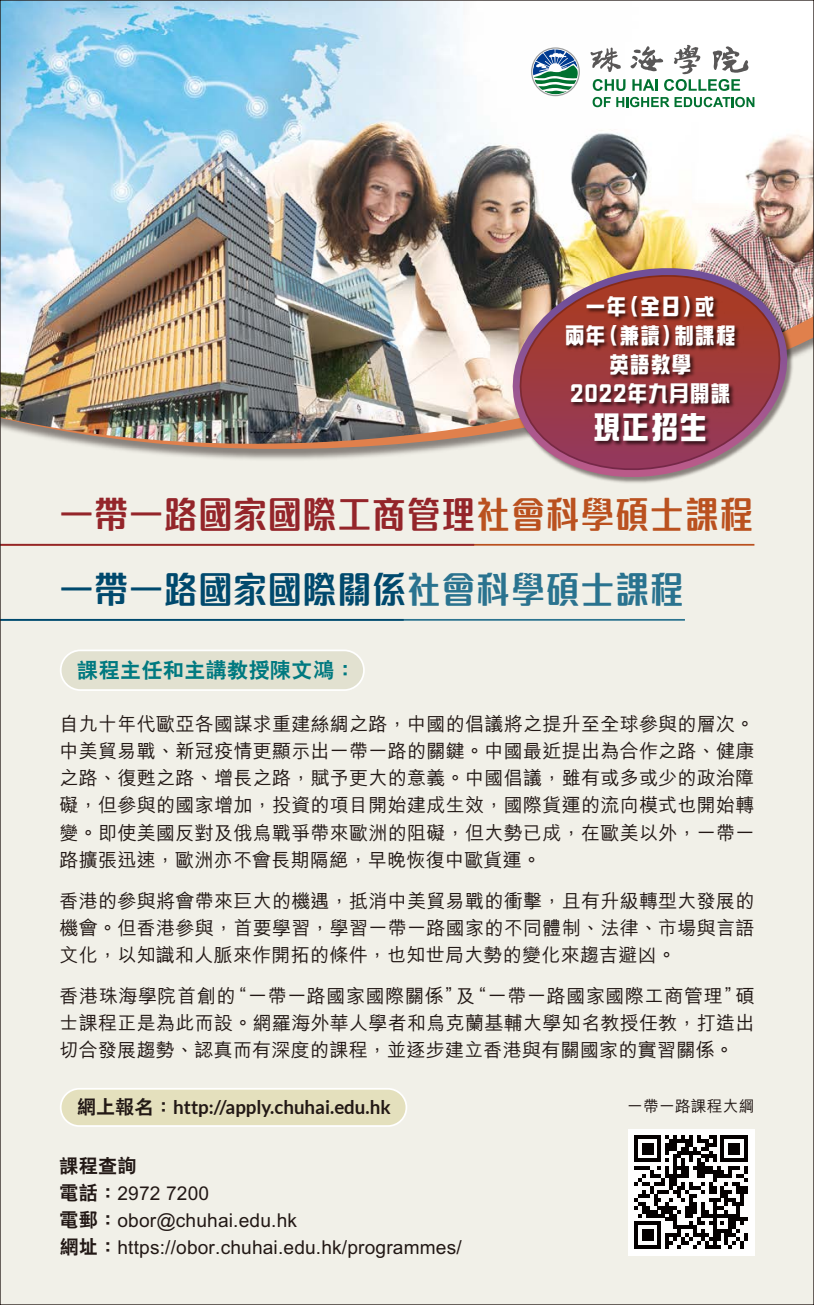
<style>
.page{position:relative;width:814px;height:1305px;background:#f1f0e8}
.page>*{position:absolute;margin:0;border:0;box-sizing:border-box;transform-origin:0 0}
.t1{font:700 37.62px/75.1px "M Finance HK";letter-spacing:.025em;color:#94252a;scale:.9 1}
.t2{font:700 31.5px "CJ Ngai HK";color:#fff;scale:.85 1}
.t3{font:700 22.75px/28.9px "CJ Ngai HK";letter-spacing:.075em;color:#fff;text-align:center;scale:.85 1}
.t4{font:800 21px "C Hei 2 HK";letter-spacing:.02em;color:#007980}
.t5{font:500 19.07px/27.1px "M Hei HK";letter-spacing:.01em;color:#221815;text-align:justify}
.t6{font:700 19.07px "Lato";color:#221815}
.t7{font:800 19.07px "C Hei 2 HK";color:#221815}
.t8{font:500 15.75px "M Hei HK";letter-spacing:.01em;color:#221815}
.s1{font-size:24.32px}
.s2{color:#ba511f}
.s3{color:#00496d}
.s4{color:#2a738f}
.s5{font-family:"C Hei 2 HK";font-weight:800}
</style>
<div class="page">
<div style="left:61px;top:650px;width:303px;height:40px;background:#e2e1d0;border-radius:20px"></div>
<div style="left:60px;top:649px;width:305px;height:42px;border:2px solid #fff;border-radius:20px"></div>
<div style="left:61px;top:1089px;width:345px;height:37px;background:#e4e0bd;border-radius:19px"></div>
<div style="left:60px;top:1088px;width:347px;height:39px;border:2px solid #fff;border-radius:19px"></div>
<hr style="left:0;top:544px;width:754px;height:2px;background:#ba511f">
<svg style="left:124px;top:450px;width:317px;height:9px"></svg>
<img style="left:2px;top:2px;width:810px;height:448px">
<hr style="left:0;top:619px;width:685px;height:2px;background:#2a738f">
<svg style="left:592px;top:97px;width:18px;height:10px"></svg>
<svg style="left:616px;top:97px;width:138px;height:10px"></svg>
<svg style="left:590px;top:45px;width:158px;height:46px;background:#c8d3cd"></svg>
<svg style="left:531px;top:47px;width:49px;height:49px;background:#8bb1b2"></svg>
<hr style="left:0;top:544px;width:474px;height:2px;background:#94252a">
<hr style="left:0;top:619px;width:404px;height:2px;background:#00496d">
<img style="left:491px;top:245px;width:306px;height:205px">
<img style="left:507px;top:261px;width:281px;height:222px">
<img style="left:512px;top:277px;width:276px;height:203px">
<img style="left:563px;top:292px;width:181px;height:164px">
<div style="left:628px;top:1129px;width:126px;height:126px;background:#fff"></div>
<svg style="left:634px;top:1135px;width:114px;height:114px"></svg>
<p class="t3" style="left:565px;top:293px;width:202px">一年（全日）或<br>兩年（兼讀）制課程英語教學<br><span class="s1">2022</span>年九月開課</p>
<h2 class="t2" style="left:593px;top:406px;width:135px">現正招生</h2>
<h1 class="t1" style="left:60px;top:474px;width:772px">一帶一路國家國際工商管理<span class="s2">社會科學碩士課程</span><span class="s3">一帶一路國家國際關係</span><span class="s4">社會科學碩士課程</span></h1>
<p class="t4" style="left:77px;top:656px;width:280px">課程主任和主講教授陳文鴻：</p>
<p class="t5" style="left:60px;top:709px;width:696px">自九十年代歐亞各國謀求重建絲綢之路，中國的倡議將之提升至全球參與的層次。中美貿易戰、新冠疫情更顯示出一帶一路的關鍵。中國最近提出為合作之路、健康之路、復甦之路、增長之路，賦予更大的意義。中國倡議，雖有或多或少的政治障礙，但參與的國家增加，投資的項目開始建成生效，國際貨運的流向模式也開始轉變。即使美國反對及俄烏戰爭帶來歐洲的阻礙，但大勢已成，在歐美以外，一帶一路擴張迅速，歐洲亦不會長期隔絕，早晚恢復中歐貨運。</p>
<p class="t5" style="left:60px;top:886px;width:696px">香港的參與將會帶來巨大的機遇，抵消中美貿易戰的衝擊，且有升級轉型大發展的機會。但香港參與，首要學習，學習一帶一路國家的不同體制、法律、市場與言語文化，以知識和人脈來作開拓的條件，也知世局大勢的變化來趨吉避凶。</p>
<p class="t5" style="left:60px;top:981px;width:696px">香港珠海學院首創的“一帶一路國家國際關係”及“一帶一路國家國際工商管理”碩士課程正是為此而設。網羅海外華人學者和烏克蘭基輔大學知名教授任教，打造出切合發展趨勢、認真而有深度的課程，並逐步建立香港與有關國家的實習關係。</p>
<p class="t6" style="left:77px;top:1096px;width:315px"><span class="s5">網上報名：</span>http://apply.chuhai.edu.hk</p>
<p class="t8" style="left:627px;top:1095px;width:129px">一帶一路課程大綱</p>
<p class="t7" style="left:60px;top:1153px;width:78px">課程查詢</p>
<p class="t5" style="left:60px;top:1178px;width:404px;text-align:left"><span class="s5">電話：</span>2972 7200<br><span class="s5">電郵：</span>obor@chuhai.edu.hk<br><span class="s5">網址：</span>https://obor.chuhai.edu.hk/programmes/</p>
</div>
